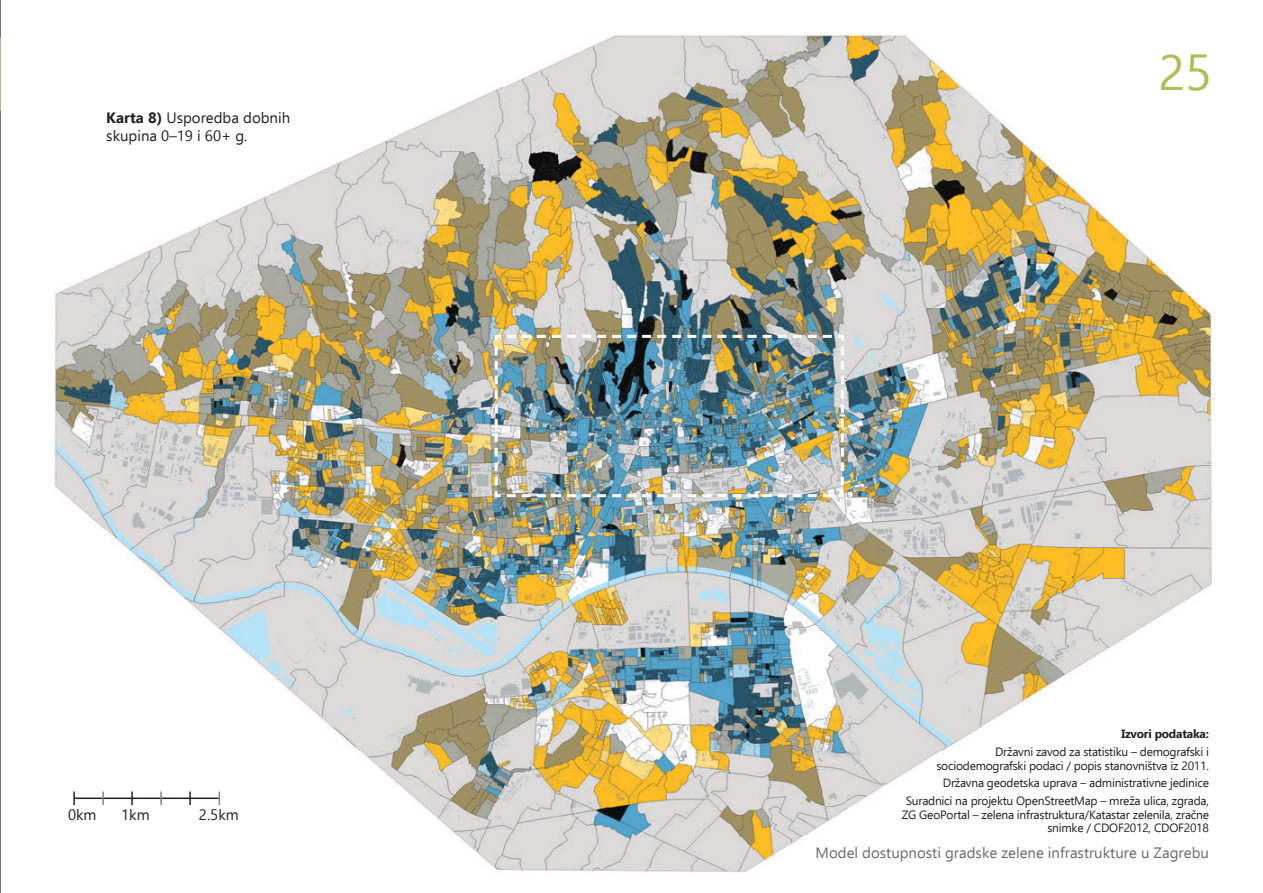
<style>
.page{position:relative;width:1263px;height:893px;background:#fff}
.page>*{position:absolute;margin:0;border:0;box-sizing:border-box;transform-origin:0 0}
.t1{font:49.5px "Ebrima";color:#b1be55}
.t2{font:15px "Ebrima";color:#6b6b6e}
.slika_opis{font:15px/18px "Ebrima";color:#231f20}
.izvori{font:12px/13.5px "Ebrima";letter-spacing:-.02em;color:#231f20;text-align:right}
.izvori-2{font:700 12px "Ebrima";letter-spacing:-.02em;color:#231f20}
.s1{font-weight:700}
</style>
<div class="page">
<img style="left:54px;top:32px;width:1160px;height:841px">
<div style="left:1033px;top:706px;width:230px;height:187px;background:#fff"></div>
<div style="left:1212px;top:0;width:51px;height:190px;background:#fff"></div>
<img style="left:493px;top:333px;width:352px;height:166px">
<hr style="left:75px;top:797px;width:144px;height:2px;background:#231f20">
<svg style="left:73px;top:791px;width:2px;height:14px"></svg>
<svg style="left:219px;top:791px;width:1px;height:14px"></svg>
<svg style="left:131px;top:791px;width:2px;height:14px"></svg>
<svg style="left:102px;top:791px;width:2px;height:14px"></svg>
<svg style="left:160px;top:791px;width:2px;height:14px"></svg>
<svg style="left:189px;top:791px;width:2px;height:14px"></svg>
<hr style="left:0;top:0;width:1px;height:893px;background:#939598">
<p class="slika_opis" style="left:106px;top:108px;width:185px"><span class="s1">Karta 8)</span> Usporedba dobnih skupina 0–19 i 60+ g.</p>
<p class="slika_opis" style="left:68px;top:805px;width:30px">0km</p>
<p class="slika_opis" style="left:121px;top:805px;width:30px">1km</p>
<p class="slika_opis" style="left:199px;top:805px;width:41px">2.5km</p>
<p class="t1" style="left:1158px;top:36px;width:55px">25</p>
<p class="izvori-2" style="left:1121px;top:725px;width:89px">Izvori podataka:</p>
<p class="izvori" style="left:936px;top:745px;width:274px">Državni zavod za statistiku – demografski i sociodemografski podaci / popis stanovništva iz 2011.</p>
<p class="izvori" style="left:943px;top:776px;width:268px">Državna geodetska uprava – administrativne jedinice</p>
<p class="izvori" style="left:902px;top:794px;width:309px">Suradnici na projektu OpenStreetMap – mreža ulica, zgrada,<br>ZG GeoPortal – zelena infrastruktura/Katastar zelenila, zračne snimke / CDOF2012, CDOF2018</p>
<p class="t2" style="left:815px;top:842px;width:395px">Model dostupnosti gradske zelene infrastrukture u Zagrebu</p>
</div>
